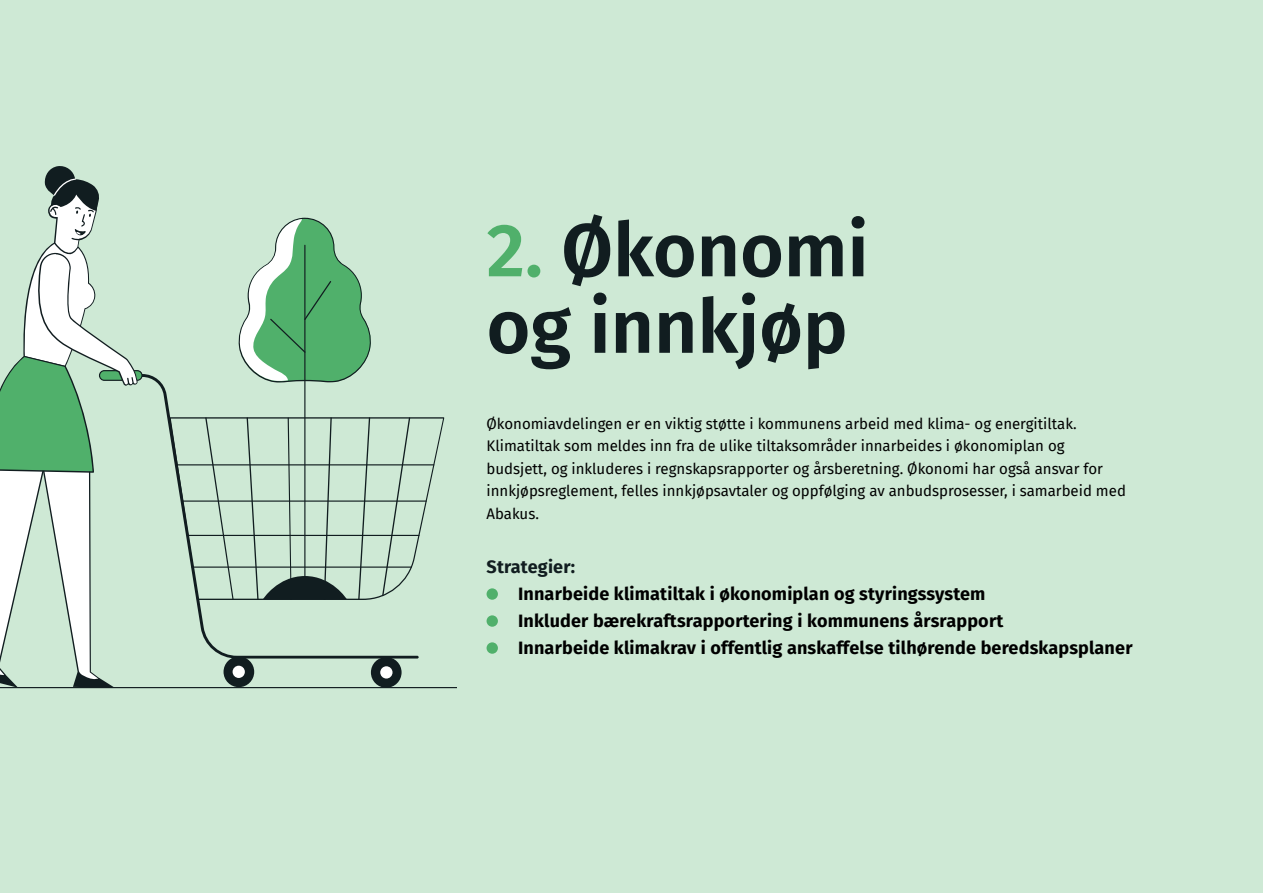
<style>
.page{position:relative;width:1263px;height:893px;background:#cee9d5}
.page>*{position:absolute;margin:0;border:0;box-sizing:border-box;transform-origin:0 0}
.t1{font:600 75px "Fira Sans";color:#111d20}
.t2{font:700 18px "Fira Sans";letter-spacing:.01em;color:#000}
.t3{font:700 18px "Fira Sans";letter-spacing:.01em;color:#111d20}
.t4{font:15px/22.5px "Fira Sans";color:#000}
.s1{color:#50b06b}
</style>
<div class="page">
<div style="left:487px;top:588px;width:11px;height:12px;background:#50b06b;border-radius:50%"></div>
<div style="left:487px;top:615px;width:11px;height:12px;background:#50b06b;border-radius:50%"></div>
<div style="left:487px;top:642px;width:11px;height:12px;background:#50b06b;border-radius:50%"></div>
<svg style="left:0;top:166px;width:456px;height:522px"></svg>
<p class="t1" style="left:487px;top:189px;width:384px"><span class="s1">2.</span> Økonomi</p>
<p class="t1" style="left:487px;top:265px;width:363px">og innkjøp</p>
<p class="t4" style="left:487px;top:412px;width:641px">Økonomiavdelingen er en viktig støtte i kommunens arbeid med klima- og energitiltak.<br>Klimatiltak som meldes inn fra de ulike tiltaksområder innarbeides i økonomiplan og budsjett, og inkluderes i regnskapsrapporter og årsberetning. Økonomi har også ansvar for innkjøpsreglement, felles innkjøpsavtaler og oppfølging av anbudsprosesser, i samarbeid med Abakus.</p>
<p class="t3" style="left:487px;top:551px;width:90px">Strategier:</p>
<p class="t2" style="left:518px;top:578px;width:469px">Innarbeide klimatiltak i økonomiplan og styringssystem</p>
<p class="t2" style="left:518px;top:605px;width:487px">Inkluder bærekraftsrapportering i kommunens årsrapport</p>
<p class="t2" style="left:518px;top:632px;width:616px">Innarbeide klimakrav i offentlig anskaffelse tilhørende beredskapsplaner</p>
</div>
